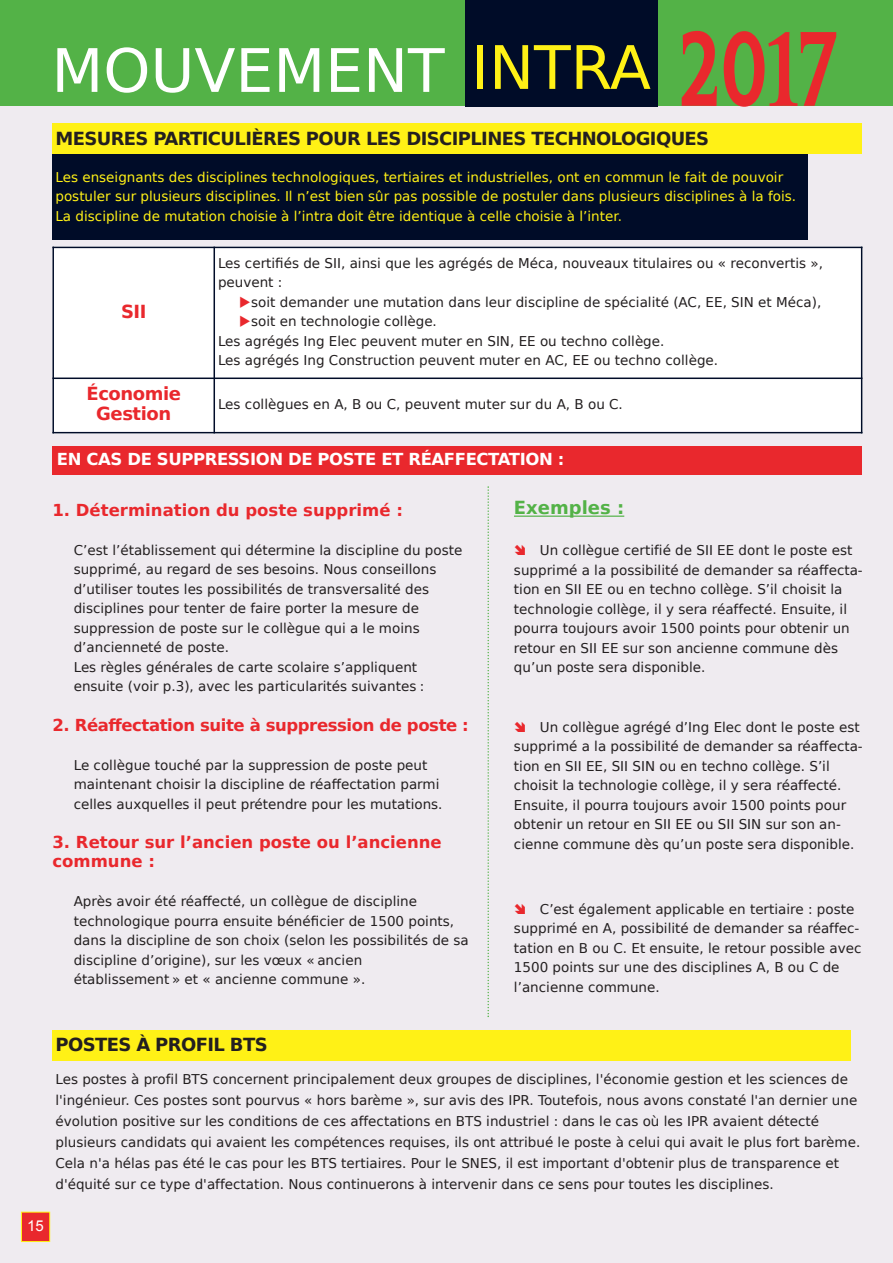
<style>
.page{position:relative;width:893px;height:1263px;background:#fff}
.page>*{position:absolute;margin:0;border:0;box-sizing:border-box;transform-origin:0 0}
.t1{font:60px "DejaVu Sans";color:#fff}
.t2{font:700 18px "DejaVu Sans";letter-spacing:-.035em;color:#231f20}
.t3{font:700 18px/19.5px "DejaVu Sans";letter-spacing:-.025em;color:#e9282d;text-align:center}
.t4{font:700 18px "DejaVu Sans";color:#53b247}
.t5{font:700 16.5px/19.5px "DejaVu Sans";color:#e9282d}
.t6{font:700 16.5px "DejaVu Sans";letter-spacing:-.025em;color:#fff}
.t7{font:15px "Arial";color:#fff}
.t8{font:13.5px/19.5px "DejaVu Sans";color:#231f20}
.t9{font:13.5px/19.5px "DejaVu Sans";color:#fff116}
.s1{color:#fff116}
.s2{font-family:"Penumbra Semibold Serif";font-size:94.5px;color:#e9282d}
.s3{color:#e9282d}
</style>
<div class="page">
<div style="left:0;top:10px;width:893px;height:1253px;background:#efebf0"></div>
<div style="left:22px;top:1212px;width:28px;height:29px;background:#e9282d"></div>
<div style="left:21px;top:1212px;width:29px;height:30px;border:1px solid #fff116"></div>
<div style="left:0;top:0;width:20px;height:106px;background:#53b247"></div>
<div style="left:9px;top:0;width:884px;height:106px;background:#53b247"></div>
<div style="left:465px;top:0;width:192px;height:106px;background:#000c28"></div>
<div style="left:52px;top:123px;width:810px;height:31px;background:#fff116"></div>
<div style="left:52px;top:154px;width:756px;height:85px;background:#000c28"></div>
<div style="left:52px;top:247px;width:162px;height:131px;background:#fff"></div>
<div style="left:214px;top:247px;width:648px;height:131px;background:#fff"></div>
<div style="left:52px;top:378px;width:162px;height:55px;background:#fff"></div>
<div style="left:214px;top:378px;width:648px;height:55px;background:#fff"></div>
<hr style="left:52px;top:247px;width:2px;height:186px;background:#000c28">
<hr style="left:214px;top:247px;width:1px;height:186px;background:#000c28">
<hr style="left:861px;top:247px;width:1px;height:186px;background:#000c28">
<hr style="left:52px;top:247px;width:810px;height:1px;background:#000c28">
<hr style="left:52px;top:377px;width:810px;height:2px;background:#000c28">
<hr style="left:52px;top:432px;width:810px;height:1px;background:#000c28">
<div style="left:52px;top:446px;width:810px;height:29px;background:#e9282d"></div>
<hr style="left:514px;top:516px;width:110px;height:1px;background:#53b247">
<svg style="left:487px;top:486px;width:2px;height:531px"></svg>
<div style="left:52px;top:1030px;width:799px;height:31px;background:#fff116"></div>
<h1 class="t1" style="left:51px;top:36px;width:788px">MOUvEMENT <span class="s1">INTRA</span> <span class="s2">2017</span></h1>
<h2 class="t2" style="left:55px;top:128px;width:655px">mesures particulières pour les disciplines technologiques</h2>
<p class="t9" style="left:55px;top:167px;width:742px">les enseignants des disciplines technologiques, tertiaires et industrielles, ont en commun le fait de pouvoir postuler sur plusieurs disciplines. Il n’est bien sûr pas possible de postuler dans plusieurs disciplines à la fois. la discipline de mutation choisie à l’intra doit être identique à celle choisie à l’inter.</p>
<h2 class="t3" style="left:121px;top:301px;width:27px">sii</h2>
<p class="t8" style="left:218px;top:253px;width:606px">les certifiés de SII, ainsi que les agrégés de Méca, nouveaux titulaires ou « reconvertis », peuvent :</p>
<p class="t8" style="left:239px;top:292px;width:583px"><span class="s3">◆</span>soit demander une mutation dans leur discipline de spécialité (AC, EE, SIN et Méca),</p>
<p class="t8" style="left:218px;top:312px;width:502px;text-indent:21px"><span class="s3">◆</span>soit en technologie collège.<br>les agrégés Ing Elec peuvent muter en SIN, EE ou techno collège.<br>les agrégés Ing Construction peuvent muter en AC, EE ou techno collège.</p>
<h2 class="t3" style="left:86px;top:384px;width:96px">économie gestion</h2>
<p class="t8" style="left:218px;top:395px;width:406px">les collègues en A, B ou C, peuvent muter sur du A, B ou C.</p>
<p class="t6" style="left:57px;top:450px;width:509px">en cas de suppression de poste et réaFFectation :</p>
<p class="t5" style="left:52px;top:500px;width:352px">1. détermination du poste supprimé :</p>
<p class="t8" style="left:74px;top:540px;width:390px">C’est l’établissement qui détermine la discipline du poste supprimé, au regard de ses besoins. Nous conseillons d’utiliser toutes les possibilités de transversalité des disciplines pour tenter de faire porter la mesure de suppression de poste sur le collègue qui a le moins d’ancienneté de poste.<br>les règles générales de carte scolaire s’appliquent ensuite (voir p.3), avec les particularités suivantes :</p>
<p class="t5" style="left:52px;top:715px;width:418px">2. réaffectation suite à suppression de poste :</p>
<p class="t8" style="left:74px;top:755px;width:370px">le collègue touché par la suppression de poste peut maintenant choisir la discipline de réaffectation parmi celles auxquelles il peut prétendre pour les mutations.</p>
<p class="t5" style="left:52px;top:832px;width:391px">3. retour sur l’ancien poste ou l’ancienne commune :</p>
<p class="t8" style="left:74px;top:891px;width:397px">Après avoir été réaffecté, un collègue de discipline technologique pourra ensuite bénéficier de 1500 points, dans la discipline de son choix (selon les possibilités de sa discipline d’origine), sur les vœux « ancien<br>établissement » et « ancienne commune ».</p>
<h2 class="t4" style="left:514px;top:497px;width:112px">exemples :</h2>
<p class="t8" style="left:514px;top:541px;width:350px"><span class="s3">➔</span> Un collègue certifié de SII EE dont le poste est supprimé a la possibilité de demander sa réaffecta&shy;tion en SII EE ou en techno collège. S’il choisit la technologie collège, il y sera réaffecté. Ensuite, il pourra toujours avoir 1500 points pour obtenir un retour en SII EE sur son ancienne commune dès qu’un poste sera disponible.</p>
<p class="t8" style="left:514px;top:717px;width:350px"><span class="s3">➔</span> Un collègue agrégé d’Ing Elec dont le poste est supprimé a la possibilité de demander sa réaffecta&shy;tion en SII EE, SII SIN ou en techno collège. S’il choisit la technologie collège, il y sera réaffecté.<br>Ensuite, il pourra toujours avoir 1500 points pour obtenir un retour en SII EE ou SII SIN sur son an&shy;cienne commune dès qu’un poste sera disponible.</p>
<p class="t8" style="left:514px;top:899px;width:349px"><span class="s3">➔</span> C’est également applicable en tertiaire : poste supprimé en A, possibilité de demander sa réaffec&shy;tation en B ou C. Et ensuite, le retour possible avec 1500 points sur une des disciplines A, B ou C de l’ancienne commune.</p>
<p class="t7" style="left:27px;top:1217px;width:18px">15</p>
<h2 class="t2" style="left:55px;top:1035px;width:214px">postes À proFil Bts</h2>
<p class="t8" style="left:55px;top:1069px;width:806px;line-height:21px">les postes à profil BTS concernent principalement deux groupes de disciplines, l'économie gestion et les sciences de l'ingénieur. Ces postes sont pourvus « hors barème », sur avis des IPR. Toutefois, nous avons constaté l'an dernier une évolution positive sur les conditions de ces affectations en BTS industriel : dans le cas où les IPR avaient détecté plusieurs candidats qui avaient les compétences requises, ils ont attribué le poste à celui qui avait le plus fort barème.<br>Cela n'a hélas pas été le cas pour les BTS tertiaires. Pour le SNES, il est important d'obtenir plus de transparence et d'équité sur ce type d'affectation. Nous continuerons à intervenir dans ce sens pour toutes les disciplines.</p>
</div>
